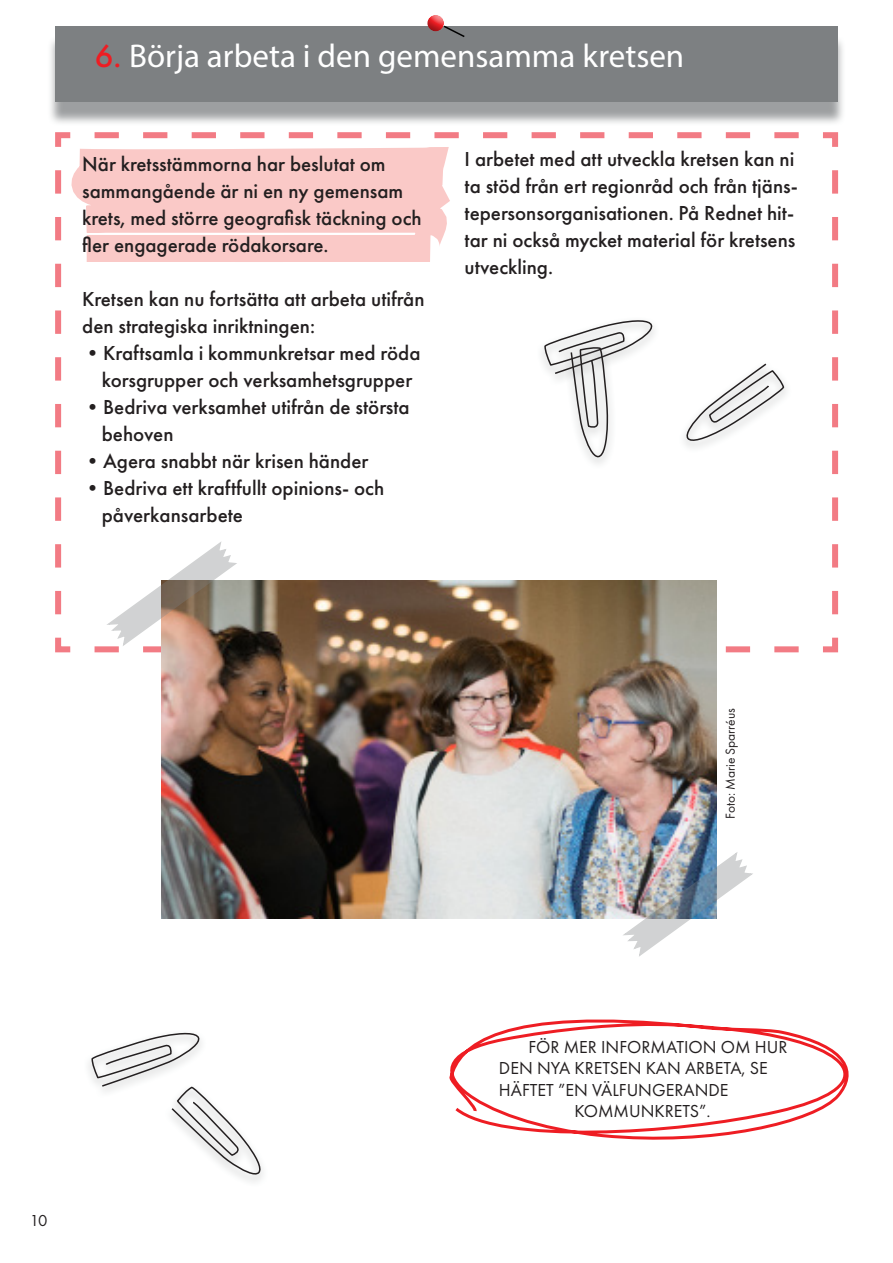
<style>
.page{position:relative;width:893px;height:1263px;background:#fff}
.page>*{position:absolute;margin:0;border:0;box-sizing:border-box;transform-origin:0 0}
.t1{font:33px "Myriad Pro";color:#fff}
.t2{font:500 21px/27px "Futura PT";color:#231f20}
.t3{font:18px "Futura PT";color:#231f20}
.t4{font:16.5px "Futura PT";color:#231f20}
.t5{font:13.5px "Futura PT";color:#231f20}
.s1{font-family:"Futura PT";font-weight:500;color:#ee1d23}
</style>
<div class="page">
<svg style="left:55px;top:132px;width:784px;height:523px"></svg>
<div style="left:47px;top:35px;width:799px;height:92px;background:#7d8082;opacity:.75"></div>
<div style="left:55px;top:26px;width:783px;height:75px;background:#7d8082"></div>
<svg style="left:449px;top:1019px;width:400px;height:121px"></svg>
<svg style="left:456px;top:31px;width:9px;height:6px"></svg>
<div style="left:410px;top:8px;width:46px;height:30px;background:#7d8082;opacity:.75"></div>
<img style="left:161px;top:652px;width:555px;height:266px">
<svg style="left:95px;top:539px;width:716px;height:113px"></svg>
<img style="left:623px;top:850px;width:130px;height:107px">
<div style="left:536px;top:317px;width:124px;height:69px;background:#fff"></div>
<div style="left:563px;top:344px;width:53px;height:125px;background:#7d8082;opacity:.75"></div>
<svg style="left:544px;top:320px;width:109px;height:137px"></svg>
<div style="left:679px;top:361px;width:113px;height:92px;background:#fff"></div>
<svg style="left:685px;top:363px;width:99px;height:82px"></svg>
<div style="left:165px;top:1083px;width:103px;height:103px;background:#7d8082;opacity:.75"></div>
<svg style="left:91px;top:1032px;width:174px;height:144px"></svg>
<p class="t1" style="left:95px;top:36px;width:591px"><span class="s1">6.</span> Börja arbeta i den gemensamma kretsen</p>
<p class="t2" style="left:82px;top:151px;width:341px">När kretsstämmorna har beslutat om sammangående är ni en ny gemensam krets, med större geografisk täckning och fler engagerade rödakorsare.</p>
<p class="t2" style="left:82px;top:286px;width:344px">Kretsen kan nu fortsätta att arbeta utifrån den strategiska inriktningen:</p>
<p class="t2" style="left:82px;top:340px;width:340px">•Kraftsamla i kommunkretsar med röda</p>
<p class="t2" style="left:102px;top:367px;width:312px">korsgrupper och verksamhetsgrupper</p>
<p class="t2" style="left:82px;top:394px;width:329px">•Bedriva verksamhet utifrån de största</p>
<p class="t2" style="left:102px;top:421px;width:73px">behoven</p>
<p class="t2" style="left:82px;top:448px;width:288px">•Agera snabbt när krisen händer</p>
<p class="t2" style="left:82px;top:475px;width:304px">•Bedriva ett kraftfullt opinions- och</p>
<p class="t2" style="left:102px;top:502px;width:143px">påverkansarbete</p>
<p class="t2" style="left:465px;top:146px;width:335px">I arbetet med att utveckla kretsen kan ni ta stöd från ert regionråd och från tjäns&shy;tepersonsorganisationen. På Rednet hit&shy;tar ni också mycket material för kretsens utveckling.</p>
<p class="t5" style="left:722px;top:818px;width:112px;rotate:-90deg">Foto: Marie Sparréus</p>
<p class="t4" style="left:30px;top:1211px;width:19px">10</p>
<p class="t3" style="left:528px;top:1036px;width:261px">FÖR MER INFORMATION OM HUR</p>
<p class="t3" style="left:499px;top:1057px;width:270px">DEN NYA KRETSEN KAN ARBETA, SE</p>
<p class="t3" style="left:499px;top:1079px;width:231px">HÄFTET ”EN VÄLFUNGERANDE</p>
<p class="t3" style="left:574px;top:1101px;width:137px">KOMMUNKRETS”.</p>
</div>
